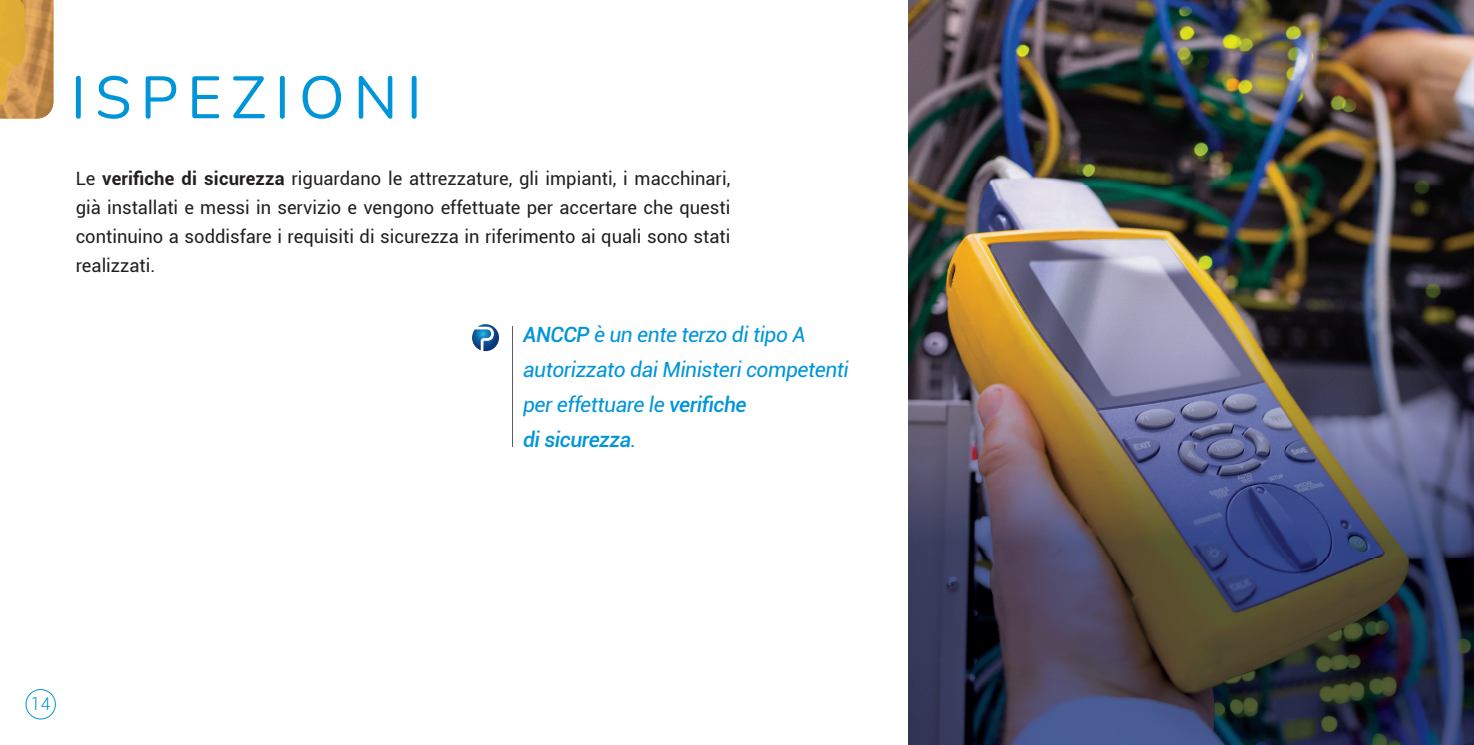
<style>
.page{position:relative;width:1474px;height:745px;background:#fff}
.page>*{position:absolute;margin:0;border:0;box-sizing:border-box;transform-origin:0 0}
.t1{font:59.5px "Nunito";letter-spacing:.15em;color:#0095d9}
.t2{font:italic 21px/35px "Roboto";letter-spacing:-.02em;color:#0095d9}
.t3{font:18.38px/28.9px "Roboto";color:#231f20;text-align:justify}
.t4{font:300 17.5px "Roboto";color:#0095d9}
.s1{font-weight:700}
.s2{font-weight:500}
</style>
<div class="page">
<hr style="left:511px;top:325px;width:1px;height:121px;background:#5f5f62">
<img style="left:908px;top:0;width:565px;height:744px">
<img style="left:0;top:0;width:53px;height:118px">
<svg style="left:472px;top:324px;width:27px;height:27px"></svg>
<div style="left:26px;top:688px;width:30px;height:31px;border:1px solid #0095d9;border-radius:50%"></div>
<h1 class="t1" style="left:71px;top:56px;width:352px">ISPEZIONI</h1>
<p class="t3" style="left:76px;top:163px;width:656px">Le <span class="s1">verifiche di sicurezza</span> riguardano le attrezzature, gli impianti, i macchinari, già installati e messi in servizio e vengono effettuate per accertare che questi continuino a soddisfare i requisiti di sicurezza in riferimento ai quali sono stati realizzati.</p>
<p class="t2" style="left:523px;top:316px;width:327px"><span class="s2">ANCCP</span> è un ente terzo di tipo A autorizzato dai Ministeri competenti per effettuare le <span class="s2">verifiche<br>di sicurezza</span>.</p>
<p class="t4" style="left:31px;top:691px;width:21px">14</p>
</div>
